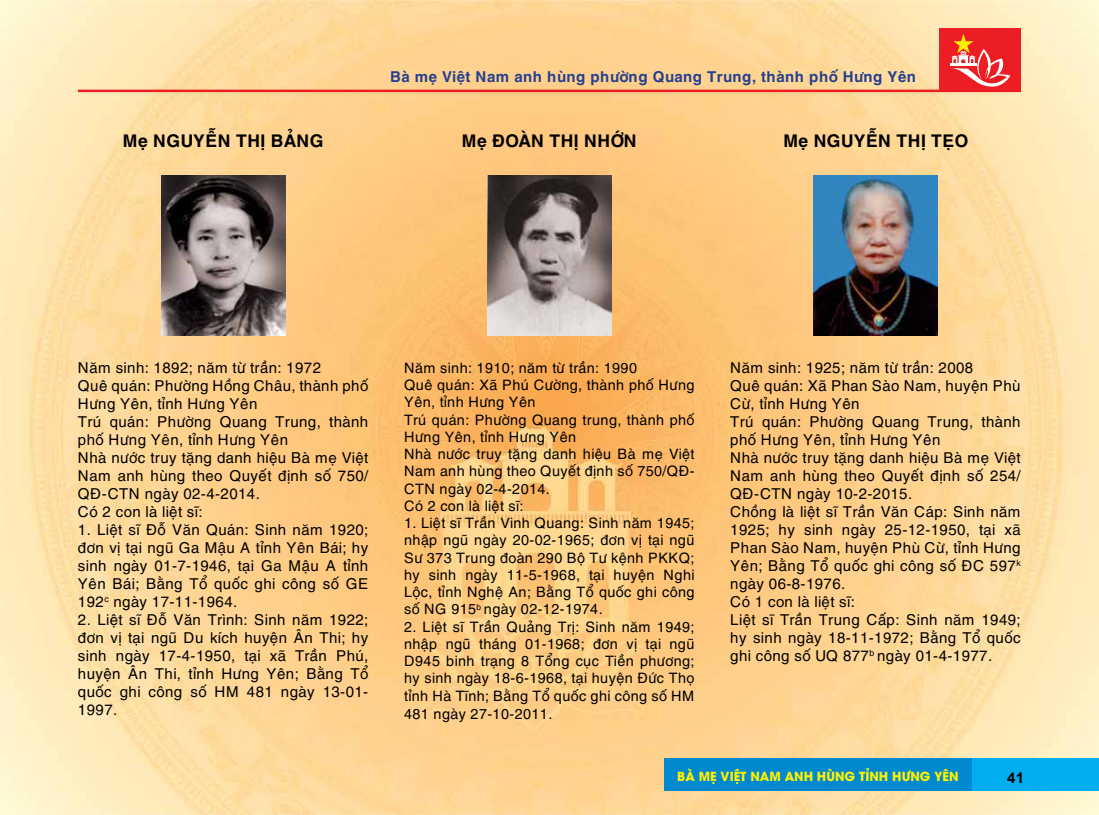
<style>
.page{position:relative;width:1099px;height:815px;background:#fff}
.page>*{position:absolute;margin:0;border:0;box-sizing:border-box;transform-origin:0 0}
.t1{font:700 17.5px "UTM Helve";color:#000}
.t2{font:15px/18px "UTM Helve";color:#000}
.t3{font:700 15px "UTM Helve";letter-spacing:.01em;color:#25408f}
.t4{font:700 15px "Arial";color:#000}
.t5{font:14.38px/17.2px "UTM Helve";color:#000;text-align:justify}
.t6{font:700 12.5px "UTM Avo";color:#fff200}
</style>
<div class="page">
<img style="left:0;top:0;width:1098px;height:815px">
<div style="left:971px;top:758px;width:127px;height:33px;background:#00aeef"></div>
<div style="left:664px;top:758px;width:307px;height:33px;background:#0089cf"></div>
<hr style="left:78px;top:90px;width:942px;height:2px;background:#ed1d24">
<div style="left:939px;top:28px;width:81px;height:64px;background:#ed1d24"></div>
<hr style="left:950px;top:64px;width:26px;height:2px;background:#fff">
<svg style="left:951px;top:34px;width:59px;height:53px"></svg>
<img style="left:161px;top:176px;width:124px;height:159px">
<img style="left:487px;top:176px;width:124px;height:159px">
<img style="left:813px;top:176px;width:124px;height:159px">
<p class="t1" style="left:123px;top:126px;width:202px">Mẹ NGUYỄN THỊ BẢNG</p>
<p class="t3" style="left:390px;top:64px;width:528px">Bà mẹ Việt Nam anh hùng phường Quang Trung, thành phố Hưng Yên</p>
<p class="t1" style="left:462px;top:126px;width:177px">Mẹ ĐOÀN THỊ NHỚN</p>
<p class="t1" style="left:783px;top:126px;width:186px">Mẹ NGUYỄN THỊ TẸO</p>
<p class="t2" style="left:78px;top:357px;width:292px">Năm sinh: 1892; năm từ trần: 1972<br>Quê quán: Phường Hồng Châu, thành phố<br>Hưng Yên, tỉnh Hưng Yên<br>Trú quán: Phường Quang Trung, thành phố Hưng Yên, tỉnh Hưng Yên<br>Nhà nước truy tặng danh hiệu Bà mẹ Việt<br>Nam anh hùng theo Quyết định số 750/<br>QĐ-CTN ngày 02-4-2014.<br>Có 2 con là liệt sĩ:</p>
<p class="t2" style="left:78px;top:519px;width:292px;text-align:justify">1. Liệt sĩ Đỗ Văn Quán: Sinh năm 1920; đơn vị tại ngũ Ga Mậu A tỉnh Yên Bái; hy sinh ngày 01-7-1946, tại Ga Mậu A tỉnh Yên Bái; Bằng Tổ quốc ghi công số GE 192<sup>c</sup> ngày 17-11-1964.</p>
<p class="t2" style="left:78px;top:609px;width:292px;text-align:justify">2. Liệt sĩ Đỗ Văn Trình: Sinh năm 1922; đơn vị tại ngũ Du kích huyện Ân Thi; hy sinh ngày 17-4-1950, tại xã Trần Phú, huyện Ân Thi, tỉnh Hưng Yên; Bằng Tổ quốc ghi công số HM 481 ngày 13-01- 1997.</p>
<p class="t5" style="left:404px;top:358px;width:292px;text-align:left">Năm sinh: 1910; năm từ trần: 1990<br>Quê quán: Xã Phú Cường, thành phố Hưng<br>Yên, tỉnh Hưng Yên<br>Trú quán: Phường Quang trung, thành phố<br>Hưng Yên, tỉnh Hưng Yên<br>Nhà nước truy tặng danh hiệu Bà mẹ Việt<br>Nam anh hùng theo Quyết định số 750/QĐ-<br>CTN ngày 02-4-2014.<br>Có 2 con là liệt sĩ:</p>
<p class="t5" style="left:404px;top:513px;width:292px">1. Liệt sĩ Trần Vinh Quang: Sinh năm 1945; nhập ngũ ngày 20-02-1965; đơn vị tại ngũ Sư 373 Trung đoàn 290 Bộ Tư kệnh PKKQ; hy sinh ngày 11-5-1968, tại huyện Nghi Lộc, tỉnh Nghệ An; Bằng Tổ quốc ghi công số NG 915<sup>b</sup> ngày 02-12-1974.</p>
<p class="t5" style="left:404px;top:616px;width:292px">2. Liệt sĩ Trần Quảng Trị: Sinh năm 1949; nhập ngũ tháng 01-1968; đơn vị tại ngũ D945 binh trạng 8 Tổng cục Tiền phương; hy sinh ngày 18-6-1968, tại huyện Đức Thọ tỉnh Hà Tĩnh; Bằng Tổ quốc ghi công số HM 481 ngày 27-10-2011.</p>
<p class="t2" style="left:730px;top:357px;width:292px">Năm sinh: 1925; năm từ trần: 2008<br>Quê quán: Xã Phan Sào Nam, huyện Phù<br>Cừ, tỉnh Hưng Yên<br>Trú quán: Phường Quang Trung, thành phố Hưng Yên, tỉnh Hưng Yên<br>Nhà nước truy tặng danh hiệu Bà mẹ Việt<br>Nam anh hùng theo Quyết định số 254/<br>QĐ-CTN ngày 10-2-2015.<br>Chồng là liệt sĩ Trần Văn Cáp: Sinh năm<br>1925; hy sinh ngày 25-12-1950, tại xã<br>Phan Sào Nam, huyện Phù Cừ, tỉnh Hưng<br>Yên; Bằng Tổ quốc ghi công số ĐC 597<sup>k </sup>ngày 06-8-1976.<br>Có 1 con là liệt sĩ:<br>Liệt sĩ Trần Trung Cấp: Sinh năm 1949; hy sinh ngày 18-11-1972; Bằng Tổ quốc ghi công số UQ 877<sup>b</sup> ngày 01-4-1977.</p>
<p class="t6" style="left:677px;top:766px;width:283px">BÀ MẸ VIỆT NAM ANH HÙNG TỈNH HƯNG YÊN</p>
<p class="t4" style="left:1007px;top:769px;width:18px">41</p>
</div>
